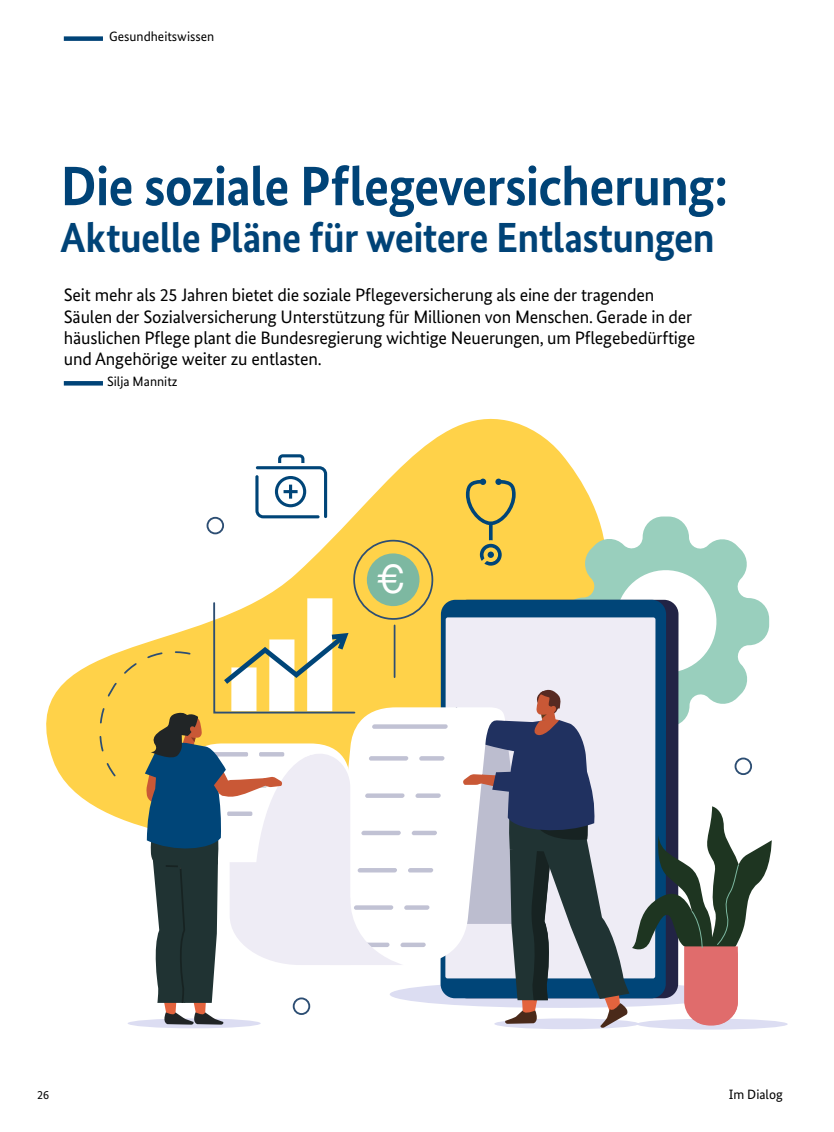
<style>
.page{position:relative;width:834px;height:1132px;background:#fff}
.page>*{position:absolute;margin:0;border:0;box-sizing:border-box;transform-origin:0 0}
.t1{font:700 55.5px "Bundes Sans";letter-spacing:-.02em;color:#004377;scale:.96 1}
.t2{font:700 42px "Bundes Sans";letter-spacing:-.015em;color:#004377;scale:.96 1}
.t3{font:39.45px "Helvetica";color:#fff}
.t4{font:18px/21px "Bundes Sans";letter-spacing:-.01em;color:#000}
.t5{font:13.5px "Bundes Sans";color:#000}
.t6{font:12px "Bundes Sans";color:#000}
</style>
<div class="page">
<div style="left:64px;top:36px;width:39px;height:5px;background:#004377"></div>
<svg style="left:64px;top:381px;width:39px;height:4px"></svg>
<svg style="left:46px;top:418px;width:516px;height:375px"></svg>
<div style="left:636px;top:1018px;width:151px;height:11px;background:#dcddf2;border-radius:50%"></div>
<div style="left:494px;top:1018px;width:144px;height:10px;background:#dcddf2;border-radius:50%"></div>
<svg style="left:76px;top:454px;width:695px;height:573px"></svg>
<h2 class="t5" style="left:109px;top:28px;width:107px">Gesundheitswissen</h2>
<h3 class="t1" style="left:61px;top:152px;width:696px">Die soziale Pflegeversicherung:</h3>
<h3 class="t2" style="left:61px;top:212px;width:683px">Aktuelle Pläne für weitere Entlastungen</h3>
<p class="t4" style="left:64px;top:284px;width:632px">Seit mehr als 25 Jahren bietet die soziale Pflegeversicherung als eine der tragenden Säulen der Sozialversicherung Unterstützung für Millionen von Menschen. Gerade in der häuslichen Pflege plant die Bundesregierung wichtige Neuerungen, um Pflegebedürftige und Angehörige weiter zu entlasten.</p>
<p class="t5" style="left:107px;top:372px;width:72px">Silja Mannitz</p>
<h3 class="t3" style="left:376px;top:549px;width:31px">€</h3>
<p class="t6" style="left:37px;top:1086px;width:13px">26</p>
<p class="t5" style="left:728px;top:1085px;width:56px">Im Dialog</p>
</div>
